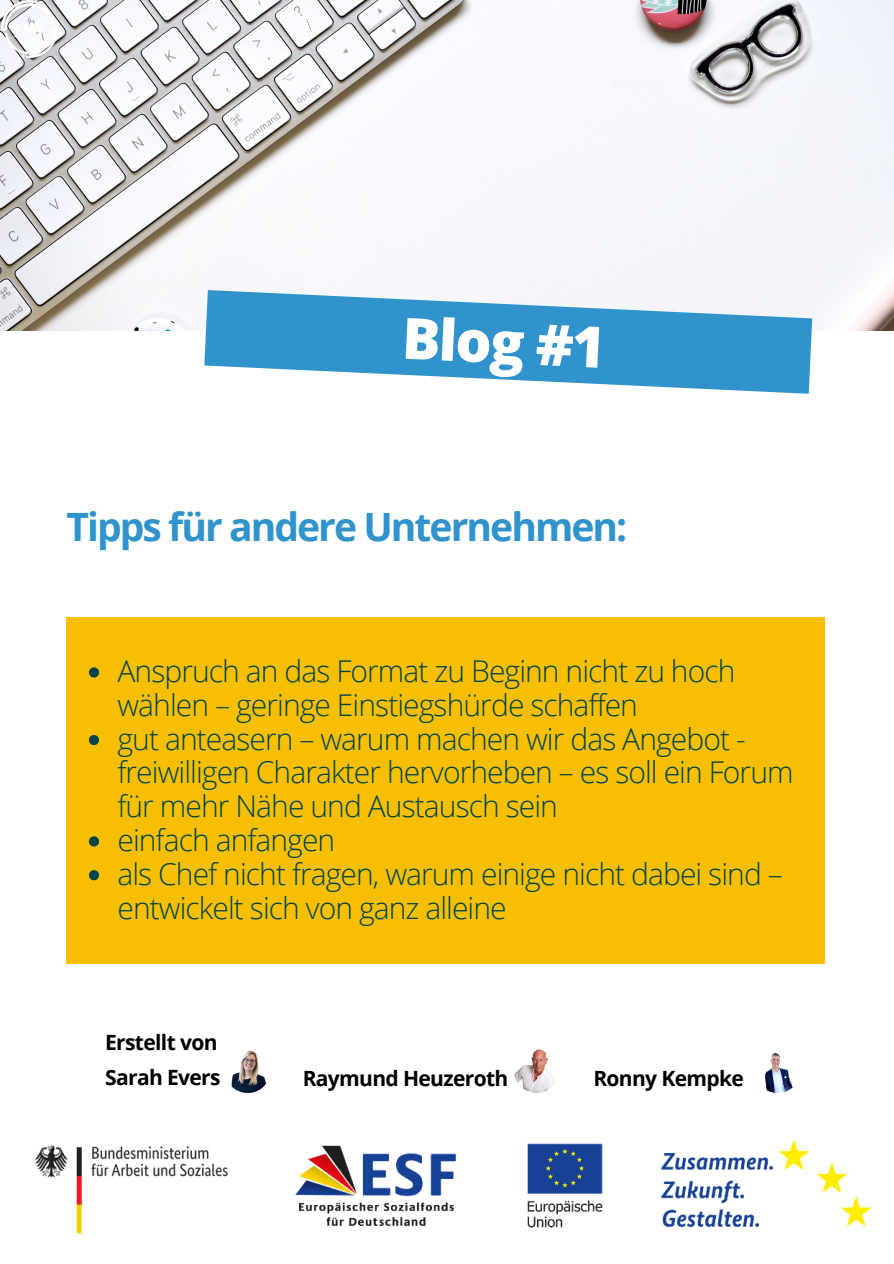
<style>
.page{position:relative;width:894px;height:1264px;background:#fff}
.page>*{position:absolute;margin:0;border:0;box-sizing:border-box;transform-origin:0 0}
.t1{font:800 57px "Open Sans";color:#fff}
.t2{font:700 39px "Open Sans";letter-spacing:-.05em;color:#3093cc}
.t3{font:300 30px/33.8px "Open Sans";letter-spacing:-.03em;color:#00444a}
.t4{font:700 21px "Open Sans";letter-spacing:-.03em;color:#000}
</style>
<div class="page">
<img style="left:0;top:0;width:893px;height:330px">
<img style="left:1px;top:1px;width:57px;height:56px">
<svg style="left:204px;top:290px;width:608px;height:104px;fill:#3093cc"></svg>
<div style="left:66px;top:617px;width:758px;height:347px;background:#f8bf00"></div>
<svg style="left:89px;top:667px;width:10px;height:10px"></svg>
<svg style="left:89px;top:735px;width:10px;height:10px"></svg>
<svg style="left:89px;top:836px;width:10px;height:10px"></svg>
<svg style="left:89px;top:870px;width:10px;height:10px"></svg>
<img style="left:34px;top:1139px;width:838px;height:95px">
<img style="left:225px;top:1047px;width:45px;height:46px;border-radius:50%">
<img style="left:513px;top:1047px;width:46px;height:46px;border-radius:50%">
<img style="left:754px;top:1047px;width:46px;height:46px;border-radius:50%">
<p class="t1" style="left:404px;top:297px;width:205px;rotate:3deg">Blog #1</p>
<p class="t2" style="left:66px;top:499px;width:562px">Tipps für andere Unternehmen:</p>
<p class="t3" style="left:117px;top:653px;width:619px">Anspruch an das Format zu Beginn nicht zu hoch wählen – geringe Einstiegshürde schaffen</p>
<p class="t3" style="left:117px;top:721px;width:677px">gut anteasern – warum machen wir das Angebot - freiwilligen Charakter hervorheben – es soll ein Forum für mehr Nähe und Austausch sein</p>
<p class="t3" style="left:117px;top:822px;width:219px">einfach anfangen</p>
<p class="t3" style="left:117px;top:856px;width:666px">als Chef nicht fragen, warum einige nicht dabei sind – entwickelt sich von ganz alleine</p>
<p class="t4" style="left:105px;top:1027px;width:114px">Erstellt von</p>
<p class="t4" style="left:105px;top:1062px;width:117px">Sarah Evers</p>
<p class="t4" style="left:302px;top:1063px;width:207px">Raymund Heuzeroth</p>
<p class="t4" style="left:593px;top:1063px;width:152px">Ronny Kempke</p>
</div>
